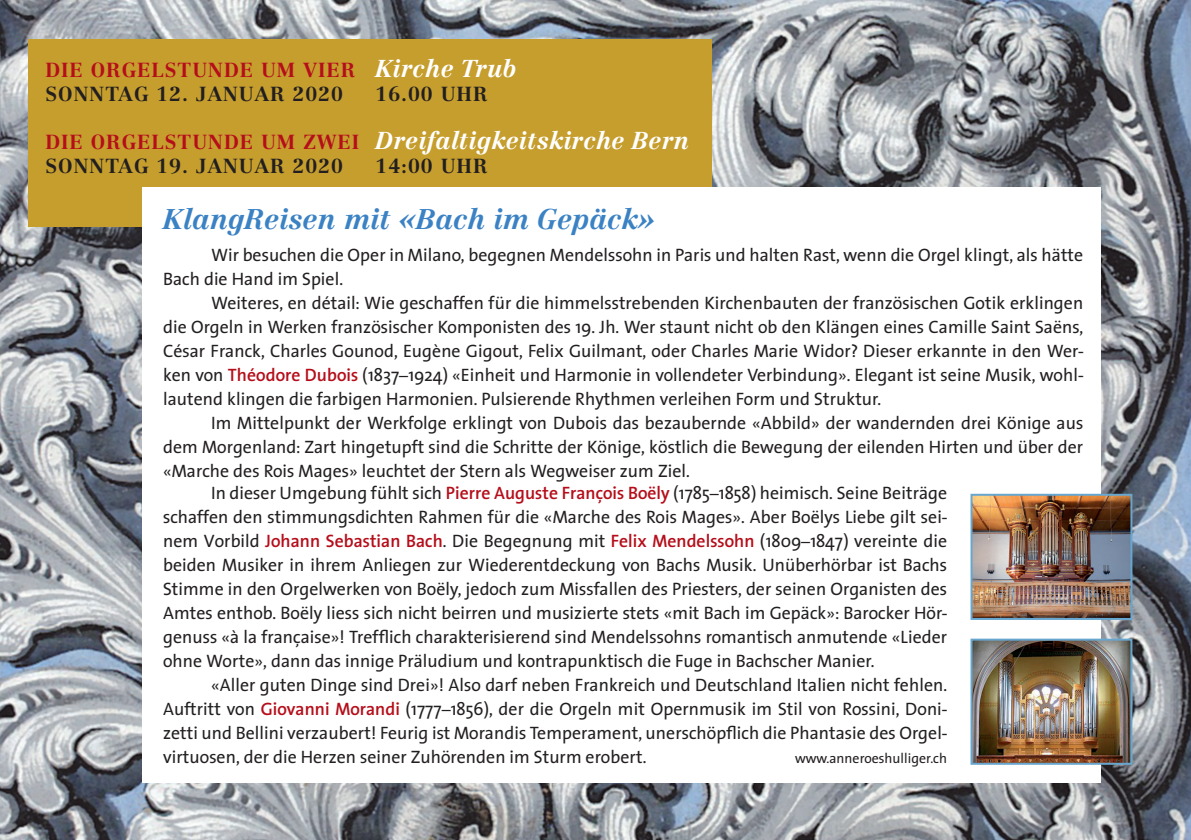
<style>
.page{position:relative;width:1191px;height:840px;background:#fff}
.page>*{position:absolute;margin:0;border:0;box-sizing:border-box;transform-origin:0 0}
.t1{font:italic 700 28px "Centennial";color:#3b82c4}
.t2{font:italic 700 24px "Centennial";letter-spacing:.01em;color:#fff}
.t3{font:700 20px/24px "Centennial";letter-spacing:.05em;color:#b50e1a}
.t4{font:700 20px "Centennial";letter-spacing:.05em;color:#231f20}
.t5{font:18px/24px "Thesis Sans";letter-spacing:.005em;color:#231f20;text-align:justify}
.t6{font:14px "Thesis Sans";letter-spacing:.005em;color:#231f20}
.s1{font-style:italic;font-size:24px;color:#fff}
.s2{color:#231f20}
.s3{font-style:normal;font-size:20px;color:#b50e1a}
.s4{font-weight:600;color:#b50e1a}
</style>
<div class="page">
<img style="left:0;top:0;width:1191px;height:839px">
<div style="left:28px;top:40px;width:683px;height:187px;background:#c69e2e"></div>
<div style="left:142px;top:187px;width:958px;height:595px;background:#fff"></div>
<img style="left:973px;top:496px;width:156px;height:120px">
<div style="left:970px;top:493px;width:162px;height:126px;border:2px solid #67a6ce"></div>
<img style="left:973px;top:641px;width:156px;height:120px">
<div style="left:970px;top:638px;width:162px;height:126px;border:2px solid #67a6ce"></div>
<p class="t3" style="left:45px;top:57px;width:472px">DIE ORGELSTUNDE UM VIER <span class="s1">Kirche Trub<br></span><span class="s2">SONNTAG 12. JANUAR 2020</span></p>
<p class="t4" style="left:375px;top:81px;width:114px">16.00 UHR</p>
<h2 class="t2" style="left:45px;top:125px;width:645px"><span class="s3">DIE ORGELSTUNDE UM ZWEI</span> Dreifaltigkeitskirche Bern</h2>
<p class="t4" style="left:45px;top:153px;width:299px">SONNTAG 19. JANUAR 2020</p>
<p class="t4" style="left:375px;top:153px;width:114px">14:00 UHR</p>
<h1 class="t1" style="left:163px;top:201px;width:494px">KlangReisen mit «Bach im Gepäck»</h1>
<p class="t5" style="left:163px;top:243px;width:921px;text-indent:48px">Wir besuchen die Oper in Milano, begegnen Mendelssohn in Paris und halten Rast, wenn die Orgel klingt, als hätte<br>Bach die Hand im Spiel.</p>
<p class="t5" style="left:163px;top:291px;width:921px;text-indent:48px">Weiteres, en détail: Wie geschaffen für die himmelsstrebenden Kirchenbauten der französischen Gotik erklingen die Orgeln in Werken französischer Komponisten des 19. Jh. Wer staunt nicht ob den Klängen eines Camille Saint Saëns, César Franck, Charles Gounod, Eugène Gigout, Felix Guilmant, oder Charles Marie Widor? Dieser erkannte in den Wer&shy;ken von <span class="s4">Théodore Dubois</span> (1837–1924) «Einheit und Harmonie in vollendeter Verbindung». Elegant ist seine Musik, wohl&shy;lautend klingen die farbigen Harmonien. Pulsierende Rhythmen verleihen Form und Struktur.</p>
<p class="t5" style="left:163px;top:411px;width:921px;text-indent:48px">Im Mittelpunkt der Werkfolge erklingt von Dubois das bezaubernde «Abbild» der wandernden drei Könige aus dem Morgenland: Zart hingetupft sind die Schritte der Könige, köstlich die Bewegung der eilenden Hirten und über der «Marche des Rois Mages» leuchtet der Stern als Wegweiser zum Ziel.</p>
<p class="t5" style="left:163px;top:481px;width:785px;text-indent:48px">In dieser Umgebung fühlt sich <span class="s4">Pierre Auguste François Boëly</span> (1785–1858) heimisch. Seine Beiträge schaffen den stimmungsdichten Rahmen für die «Marche des Rois Mages». Aber Boëlys Liebe gilt sei&shy;nem Vorbild <span class="s4">Johann Sebastian Bach</span>. Die Begegnung mit <span class="s4">Felix Mendelssohn</span> (1809–1847) vereinte die beiden Musiker in ihrem Anliegen zur Wiederentdeckung von Bachs Musik. Unüberhörbar ist Bachs Stimme in den Orgelwerken von Boëly, jedoch zum Missfallen des Priesters, der seinen Organisten des Amtes enthob. Boëly liess sich nicht beirren und musizierte stets «mit Bach im Gepäck»: Barocker Hör&shy;genuss «à la française»! Trefflich charakterisierend sind Mendelssohns romantisch anmutende «Lieder ohne Worte», dann das innige Präludium und kontrapunktisch die Fuge in Bachscher Manier.</p>
<p class="t5" style="left:163px;top:673px;width:785px;text-indent:48px">«Aller guten Dinge sind Drei»! Also darf neben Frankreich und Deutschland Italien nicht fehlen.<br>Auftritt von <span class="s4">Giovanni Morandi</span> (1777–1856), der die Orgeln mit Opernmusik im Stil von Rossini, Doni&shy;zetti und Bellini verzaubert! Feurig ist Morandis Temperament, unerschöpflich die Phantasie des Orgel&shy;virtuosen, der die Herzen seiner Zuhörenden im Sturm erobert.</p>
<p class="t6" style="left:795px;top:750px;width:154px">www.anneroeshulliger.ch</p>
</div>
